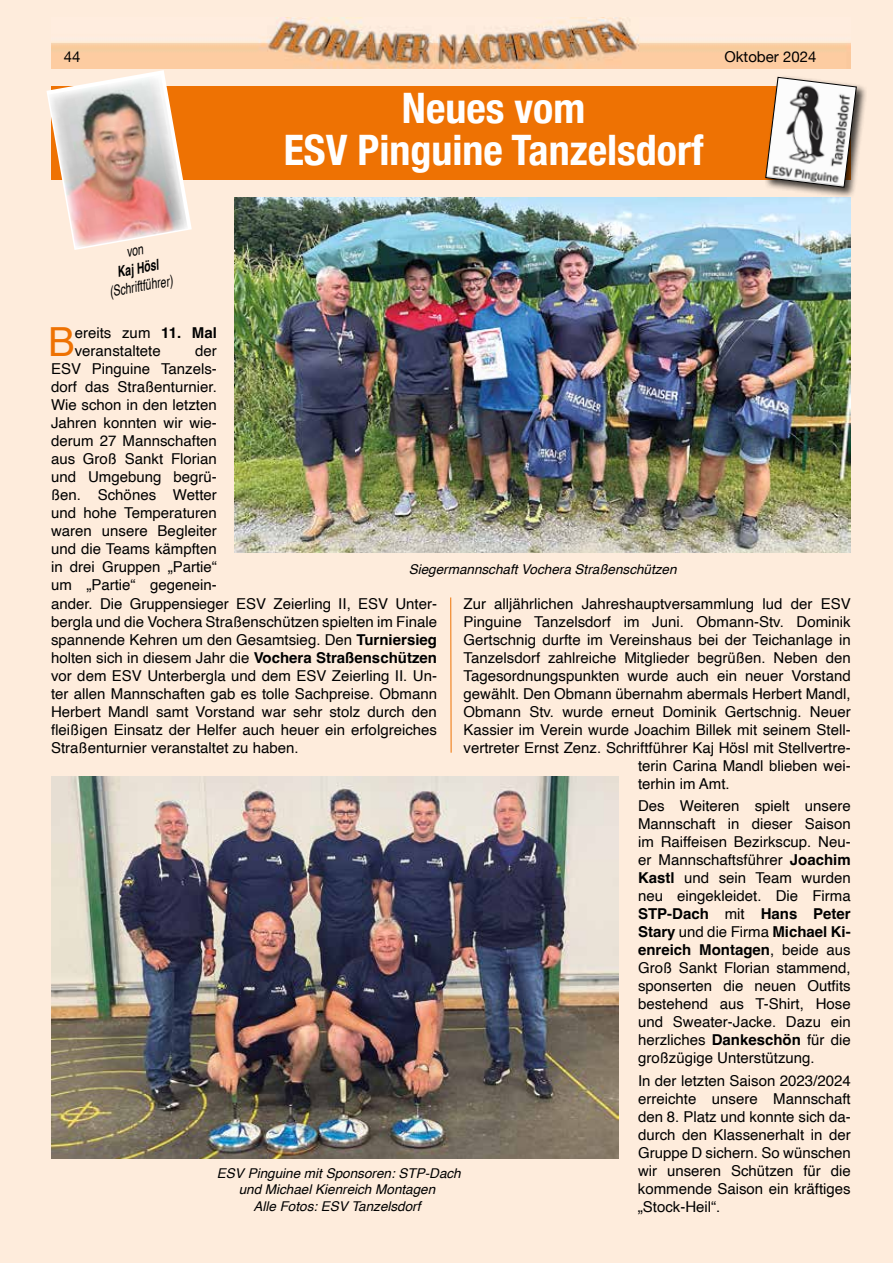
<style>
.page{position:relative;width:893px;height:1263px;background:#feecdc}
.page>*{position:absolute;margin:0;border:0;box-sizing:border-box;transform-origin:0 0}
.t1{font:700 condensed 42px/42px "Helvetica Neue";color:#fff;text-align:center}
.t2{font:40.05px "Helvetica";color:#ee7203}
.t3{font:15px/18px "Helvetica";color:#000;text-align:justify}
.t4{font:italic 15px "Helvetica";color:#000;scale:.7 1}
.t5{font:15px "Helvetica Neue";color:#000}
.t6{font:italic 700 15px "Helvetica";color:#000;scale:.7 1}
.t7{font:italic 13.5px/16.5px "Helvetica";color:#000;text-align:center}
.s1{font-weight:700}
</style>
<div class="page">
<img style="left:51px;top:17px;width:799px;height:51px">
<hr style="left:450px;top:597px;width:1px;height:156px;background:#ee7203">
<div style="left:51px;top:86px;width:800px;height:93px;background:#ee7203"></div>
<img style="left:235px;top:198px;width:616px;height:355px">
<img style="left:51px;top:776px;width:568px;height:383px">
<div style="left:764px;top:75px;width:103px;height:123px;background:#000;opacity:.75"></div>
<svg style="left:765px;top:76px;width:92px;height:112px;background:#c4bbb2"></svg>
<img style="left:46px;top:70px;width:146px;height:180px">
<p class="t5" style="left:64px;top:46px;width:18px">44</p>
<p class="t5" style="left:724px;top:46px;width:93px">Oktober 2024</p>
<h1 class="t1" style="left:284px;top:84px;width:421px">Neues vom<br>ESV Pinguine Tanzelsdorf</h1>
<p class="t6" style="left:116px;top:263px;width:62px;rotate:-10deg">Kaj Hösl</p>
<p class="t4" style="left:107px;top:280px;width:93px;rotate:-10deg">(Schriftführer)</p>
<h2 class="t2" style="left:48px;top:311px;width:28px">B</h2>
<p class="t3" style="left:75px;top:324px;width:144px">ereits zum <span class="s1">11. Mal </span>veranstaltete</p>
<p class="t3" style="left:51px;top:342px;width:167px;text-indent:144px">der ESV Pinguine Tanzels&shy;dorf das Straßenturnier.<br>Wie schon in den letzten Jahren konnten wir wie&shy;derum 27 Mannschaften aus Groß Sankt Florian und Umgebung begrü&shy;ßen. Schönes Wetter und hohe Temperaturen waren unsere Begleiter und die Teams kämpften in drei Gruppen „Partie“ um „Partie“ gegenein-</p>
<p class="t7" style="left:409px;top:561px;width:269px">Siegermannschaft Vochera Straßenschützen</p>
<p class="t3" style="left:463px;top:595px;width:389px">Zur alljährlichen Jahreshauptversammlung lud der ESV</p>
<p class="t3" style="left:463px;top:613px;width:389px">Pinguine Tanzelsdorf im Juni. Obmann-Stv. Dominik</p>
<p class="t3" style="left:463px;top:631px;width:389px">Gertschnig durfte im Vereinshaus bei der Teichanlage in</p>
<p class="t3" style="left:463px;top:649px;width:389px">Tanzelsdorf zahlreiche Mitglieder begrüßen. Neben den</p>
<p class="t3" style="left:463px;top:667px;width:389px">Tagesordnungspunkten wurde auch ein neuer Vorstand</p>
<p class="t3" style="left:463px;top:685px;width:389px">gewählt. Den Obmann übernahm abermals Herbert Mandl,</p>
<p class="t3" style="left:463px;top:703px;width:389px">Obmann Stv. wurde erneut Dominik Gertschnig. Neuer</p>
<p class="t3" style="left:463px;top:721px;width:389px">Kassier im Verein wurde Joachim Billek mit seinem Stell-</p>
<p class="t3" style="left:463px;top:739px;width:389px">vertreter Ernst Zenz. Schriftführer Kaj Hösl mit Stellvertre-</p>
<p class="t3" style="left:638px;top:757px;width:214px">terin Carina Mandl blieben wei-</p>
<p class="t3" style="left:638px;top:775px;width:93px">terhin im Amt.</p>
<p class="t3" style="left:638px;top:797px;width:214px">Des Weiteren spielt unsere Mannschaft in dieser Saison im Raiffeisen Bezirkscup. Neu&shy;er Mannschaftsführer <span class="s1">Joachim Kastl</span> und sein Team wurden neu eingekleidet. Die Firma <span class="s1">STP-Dach</span> mit <span class="s1">Hans Peter Stary</span> und die Firma <span class="s1">Michael Ki&shy;enreich Montagen</span>, beide aus Groß Sankt Florian stammend, sponserten die neuen Outfits bestehend aus T-Shirt, Hose und Sweater-Jacke. Dazu ein herzliches <span class="s1">Dankeschön</span> für die großzügige Unterstützung.</p>
<p class="t3" style="left:638px;top:1072px;width:214px">In der letzten Saison 2023/2024 erreichte unsere Mannschaft den 8. Platz und konnte sich da&shy;durch den Klassenerhalt in der Gruppe D sichern. So wünschen wir unseren Schützen für die kommende Saison ein kräftiges „Stock-Heil“.</p>
<p class="t3" style="left:51px;top:595px;width:387px">ander. Die Gruppensieger ESV Zeierling II, ESV Unter&shy;bergla und die Vochera Straßenschützen spielten im Finale spannende Kehren um den Gesamtsieg. Den <span class="s1">Turniersieg </span>holten sich in diesem Jahr die <span class="s1">Vochera Straßenschützen </span>vor dem ESV Unterbergla und dem ESV Zeierling II. Un&shy;ter allen Mannschaften gab es tolle Sachpreise. Obmann Herbert Mandl samt Vorstand war sehr stolz durch den fleißigen Einsatz der Helfer auch heuer ein erfolgreiches Straßenturnier veranstaltet zu haben.</p>
<p class="t7" style="left:217px;top:1165px;width:245px">ESV Pinguine mit Sponsoren: STP-Dach und Michael Kienreich Montagen<br>Alle Fotos: ESV Tanzelsdorf</p>
</div>
